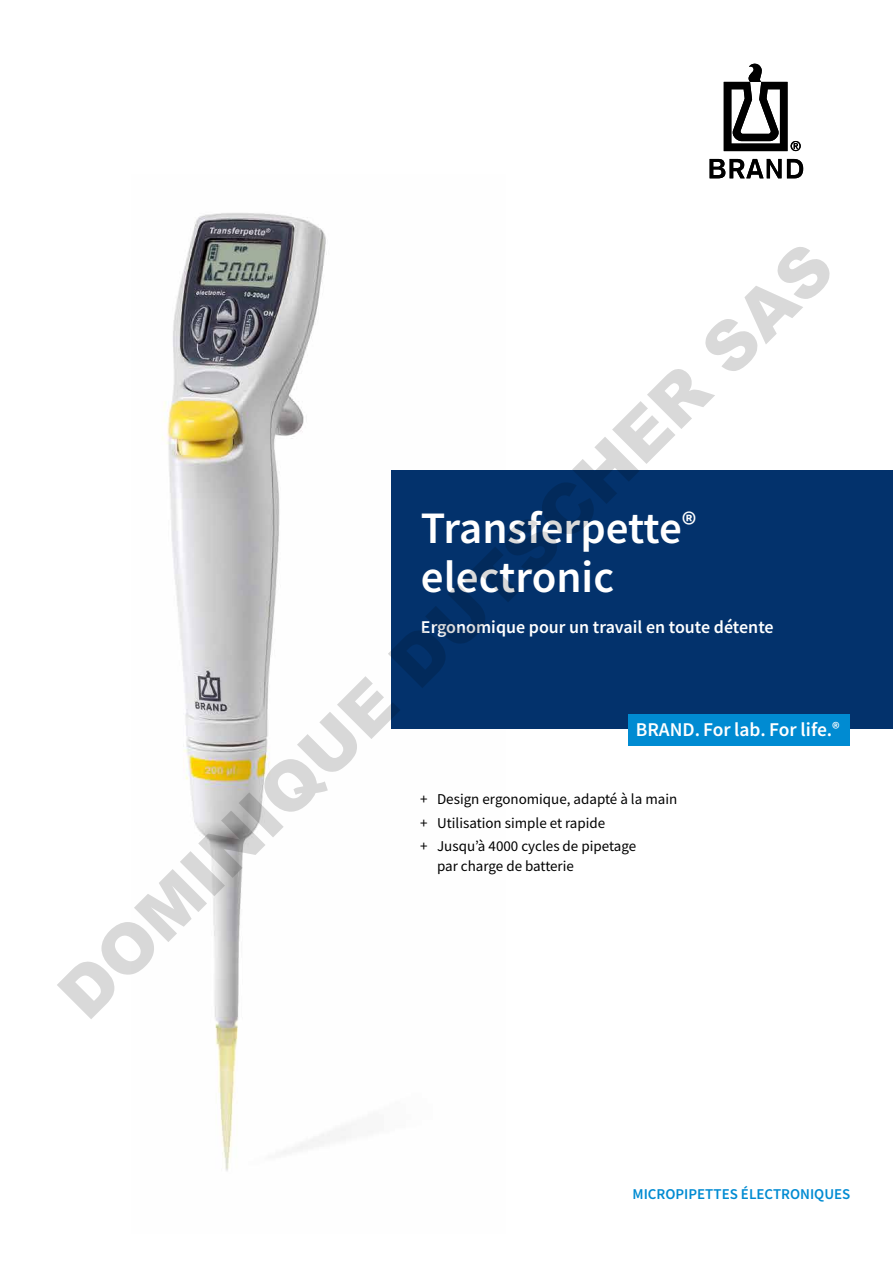
<style>
.page{position:relative;width:893px;height:1263px;background:#fff}
.page>*{position:absolute;margin:0;border:0;box-sizing:border-box;transform-origin:0 0}
.t1{font:900 67.95px "Arial";color:rgb(0 0 0/.15)}
.t2{font:600 45px/49.5px "Source Sans Pro";color:#fff}
.t3{font:600 19.5px "Source Sans Pro";color:#fff}
.t4{font:600 18px "Source Sans Pro";color:#fff}
.t5{font:15px/23.7px "Source Sans Pro";color:#000}
.t6{font:600 15px "Source Sans Pro";color:#008bd2}
.s1{font-size:17.1px}
</style>
<div class="page">
<svg style="left:787px;top:159px;width:16px;height:19px"></svg>
<svg style="left:710px;top:159px;width:71px;height:19px"></svg>
<svg style="left:724px;top:64px;width:77px;height:87px"></svg>
<img style="left:162px;top:213px;width:343px;height:958px">
<div style="left:391px;top:471px;width:502px;height:258px;background:#03326c"></div>
<div style="left:628px;top:714px;width:222px;height:31px;background:#008bd2"></div>
<h1 class="t1" style="left:35px;top:971px;width:1063px;rotate:-45deg">DOMINIQUE DUTSCHER SAS</h1>
<h2 class="t2" style="left:421px;top:502px;width:277px">Transferpette<sup>® </sup>electronic</h2>
<p class="t4" style="left:421px;top:615px;width:354px">Ergonomique pour un travail en toute détente</p>
<h3 class="t3" style="left:636px;top:717px;width:206px">BRAND. For lab. For life.<span class="s1">®</span></h3>
<p class="t5" style="left:420px;top:787px;width:259px">+ Design ergonomique, adapté à la main + Utilisation simple et rapide<br>+ Jusqu’à 4000 cycles de pipetage</p>
<p class="t5" style="left:437px;top:854px;width:138px">par charge de batterie</p>
<p class="t6" style="left:632px;top:1184px;width:219px">MICROPIPETTES ÉLECTRONIQUES</p>
</div>
